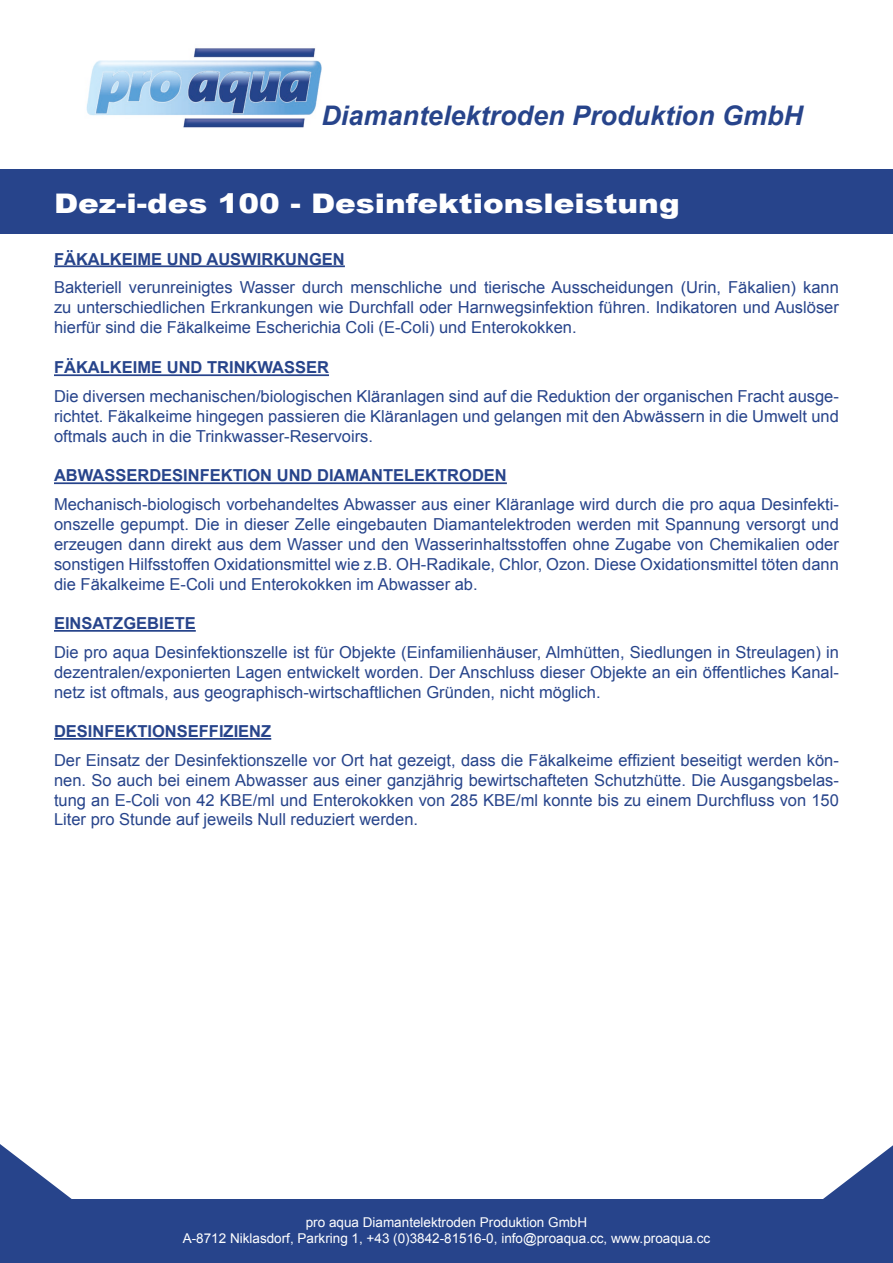
<style>
.page{position:relative;width:893px;height:1263px;background:#fff}
.page>*{position:absolute;margin:0;border:0;box-sizing:border-box;transform-origin:0 0}
.t1{font:900 27px "Arial";color:#fff;scale:1.15 1}
.t2{font:italic 700 27px "Arial";color:#27448b}
.t3{font:16.5px/19.8px "Arial";color:#27448b;text-align:justify}
.t4{font:700 16.5px "Arial";color:#27448b}
.t5{font:13.5px "Arial";color:#fff}
</style>
<div class="page">
<div style="left:0;top:169px;width:893px;height:64px;background:#27448b"></div>
<hr style="left:54px;top:265px;width:291px;height:2px;background:#27448b">
<hr style="left:54px;top:374px;width:275px;height:2px;background:#27448b">
<hr style="left:54px;top:482px;width:453px;height:2px;background:#27448b">
<hr style="left:54px;top:630px;width:142px;height:2px;background:#27448b">
<hr style="left:54px;top:738px;width:217px;height:2px;background:#27448b">
<img style="left:86px;top:48px;width:236px;height:80px">
<div style="left:0;top:1199px;width:893px;height:64px;background:#27448b"></div>
<svg style="left:823px;top:1145px;width:70px;height:54px"></svg>
<svg style="left:0;top:1144px;width:72px;height:55px"></svg>
<p class="t2" style="left:321px;top:97px;width:483px">Diamantelektroden Produktion GmbH</p>
<p class="t1" style="left:54px;top:184px;width:546px">Dez-i-des 100 - Desinfektionsleistung</p>
<p class="t4" style="left:54px;top:248px;width:292px">FÄKALKEIME UND AUSWIRKUNGEN</p>
<p class="t3" style="left:54px;top:278px;width:786px">Bakteriell verunreinigtes Wasser durch menschliche und tierische Ausscheidungen (Urin, Fäkalien) kann zu unterschiedlichen Erkrankungen wie Durchfall oder Harnwegsinfektion führen. Indikatoren und Auslöser hierfür sind die Fäkalkeime Escherichia Coli (E-Coli) und Enterokokken.</p>
<p class="t4" style="left:54px;top:357px;width:276px">FÄKALKEIME UND TRINKWASSER</p>
<p class="t3" style="left:54px;top:387px;width:786px">Die diversen mechanischen/biologischen Kläranlagen sind auf die Reduktion der organischen Fracht ausge&shy;richtet. Fäkalkeime hingegen passieren die Kläranlagen und gelangen mit den Abwässern in die Umwelt und oftmals auch in die Trinkwasser-Reservoirs.</p>
<p class="t4" style="left:54px;top:465px;width:454px">ABWASSERDESINFEKTION UND DIAMANTELEKTRODEN</p>
<p class="t3" style="left:54px;top:495px;width:786px">Mechanisch-biologisch vorbehandeltes Abwasser aus einer Kläranlage wird durch die pro aqua Desinfekti&shy;onszelle gepumpt. Die in dieser Zelle eingebauten Diamantelektroden werden mit Spannung versorgt und erzeugen dann direkt aus dem Wasser und den Wasserinhaltsstoffen ohne Zugabe von Chemikalien oder sonstigen Hilfsstoffen Oxidationsmittel wie z.B. OH-Radikale, Chlor, Ozon. Diese Oxidationsmittel töten dann die Fäkalkeime E-Coli und Enterokokken im Abwasser ab.</p>
<p class="t4" style="left:54px;top:612px;width:143px">EINSATZGEBIETE</p>
<p class="t3" style="left:54px;top:642px;width:786px">Die pro aqua Desinfektionszelle ist für Objekte (Einfamilienhäuser, Almhütten, Siedlungen in Streulagen) in dezentralen/exponierten Lagen entwickelt worden. Der Anschluss dieser Objekte an ein öffentliches Kanal&shy;netz ist oftmals, aus geographisch-wirtschaftlichen Gründen, nicht möglich.</p>
<p class="t4" style="left:54px;top:720px;width:219px">DESINFEKTIONSEFFIZIENZ</p>
<p class="t3" style="left:54px;top:750px;width:786px">Der Einsatz der Desinfektionszelle vor Ort hat gezeigt, dass die Fäkalkeime effizient beseitigt werden kön&shy;nen. So auch bei einem Abwasser aus einer ganzjährig bewirtschafteten Schutzhütte. Die Ausgangsbelas&shy;tung an E-Coli von 42 KBE/ml und Enterokokken von 285 KBE/ml konnte bis zu einem Durchfluss von 150<br>Liter pro Stunde auf jeweils Null reduziert werden.</p>
<p class="t5" style="left:306px;top:1213px;width:283px">pro aqua Diamantelektroden Produktion GmbH</p>
<p class="t5" style="left:183px;top:1230px;width:529px">A-8712 Niklasdorf, Parkring 1, +43 (0)3842-81516-0, info@proaqua.cc, www.proaqua.cc</p>
</div>
